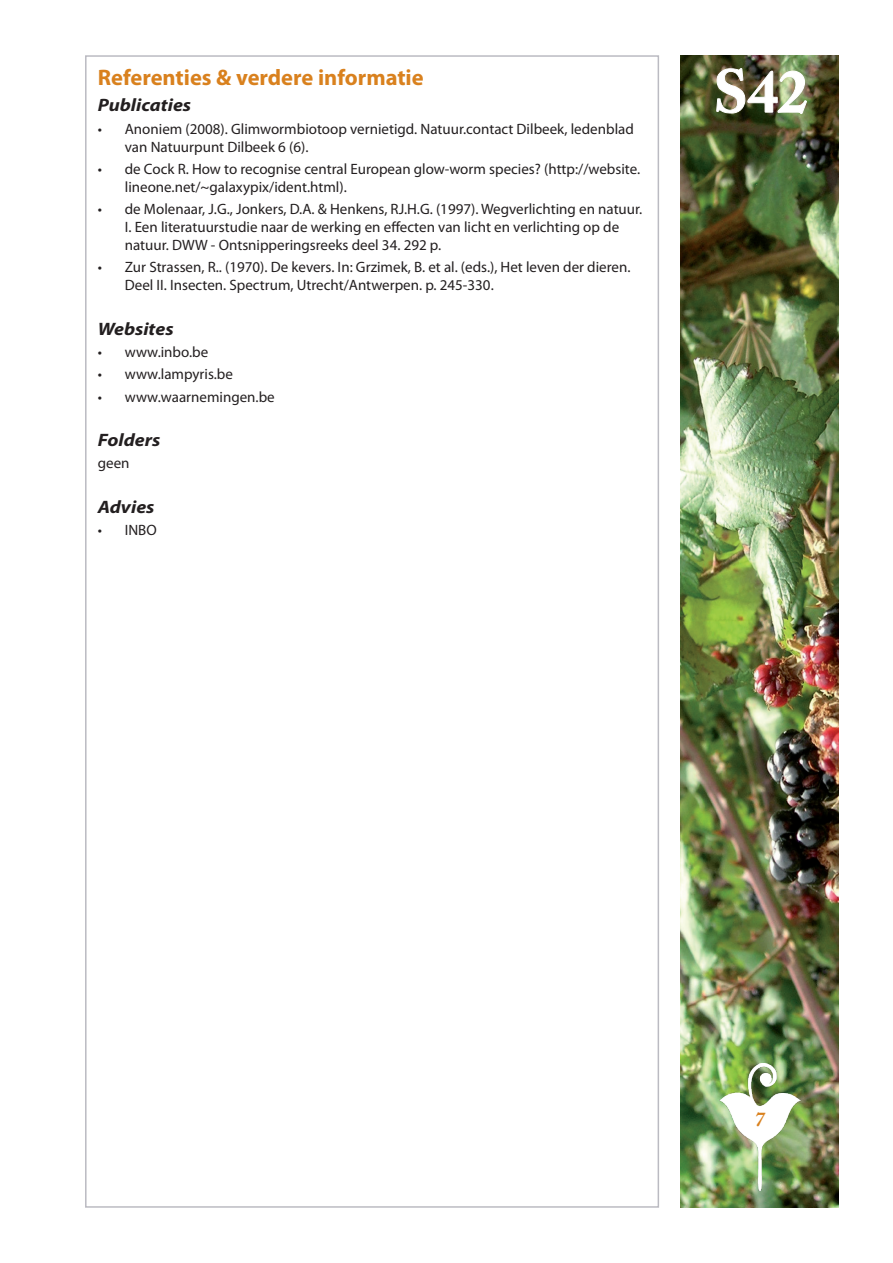
<style>
.page{position:relative;width:893px;height:1263px;background:#fff}
.page>*{position:absolute;margin:0;border:0;box-sizing:border-box;transform-origin:0 0}
.t1{font:700 60px "Adobe Caslon Pro";color:#fff}
.soort1{font:700 22.5px "Myriad Pro";color:#d9811e}
.SOORT_B{font:italic 700 21px "Adobe Caslon Pro";color:#d9811e}
.soort2{font:italic 700 18px "Myriad Pro";color:#231f20;scale:1.1 1}
.soort_opsomming{font:15px/18px "Myriad Pro";color:#231f20}
.soort_alinea{font:15px "Myriad Pro";color:#231f20}
</style>
<div class="page">
<img style="left:680px;top:55px;width:159px;height:1153px">
<img style="left:716px;top:68px;width:91px;height:46px">
<img style="left:719px;top:1063px;width:81px;height:128px">
<p class="soort1" style="left:98px;top:63px;width:327px">Referenties &amp; verdere informatie</p>
<p class="soort2" style="left:98px;top:94px;width:86px">Publicaties</p>
<p class="soort_opsomming" style="left:125px;top:119px;width:511px;text-indent:-27px">• Anoniem (2008). Glimwormbiotoop vernietigd. Natuur.contact Dilbeek, ledenblad van Natuurpunt Dilbeek 6 (6).</p>
<p class="soort_opsomming" style="left:125px;top:160px;width:517px;text-indent:-27px">• de Cock R. How to recognise central European glow-worm species? (http://website. lineone.net/~galaxypix/ident.html).</p>
<p class="soort_opsomming" style="left:125px;top:200px;width:519px;text-indent:-27px">• de Molenaar, J.G., Jonkers, D.A. &amp; Henkens, RJ.H.G. (1997). Wegverlichting en natuur.<br>I. Een literatuurstudie naar de werking en effecten van licht en verlichting op de natuur. DWW - Ontsnipperingsreeks deel 34. 292 p.</p>
<p class="soort_opsomming" style="left:125px;top:258px;width:507px;text-indent:-27px">• Zur Strassen, R.. (1970). De kevers. In: Grzimek, B. et al. (eds.), Het leven der dieren.<br>Deel II. Insecten. Spectrum, Utrecht/Antwerpen. p. 245-330.</p>
<p class="soort2" style="left:98px;top:317px;width:70px">Websites</p>
<p class="soort_opsomming" style="left:98px;top:343px;width:112px">• www.inbo.be</p>
<p class="soort_opsomming" style="left:98px;top:365px;width:137px">• www.lampyris.be</p>
<p class="soort_opsomming" style="left:98px;top:387px;width:178px">• www.waarnemingen.be</p>
<p class="soort2" style="left:98px;top:428px;width:58px">Folders</p>
<p class="soort_alinea" style="left:98px;top:454px;width:33px">geen</p>
<p class="soort2" style="left:98px;top:495px;width:53px">Advies</p>
<p class="soort_opsomming" style="left:98px;top:521px;width:60px">• INBO</p>
<h1 class="t1" style="left:713px;top:56px;width:96px">S42</h1>
<p class="SOORT_B" style="left:754px;top:1107px;width:12px">7</p>
</div>
